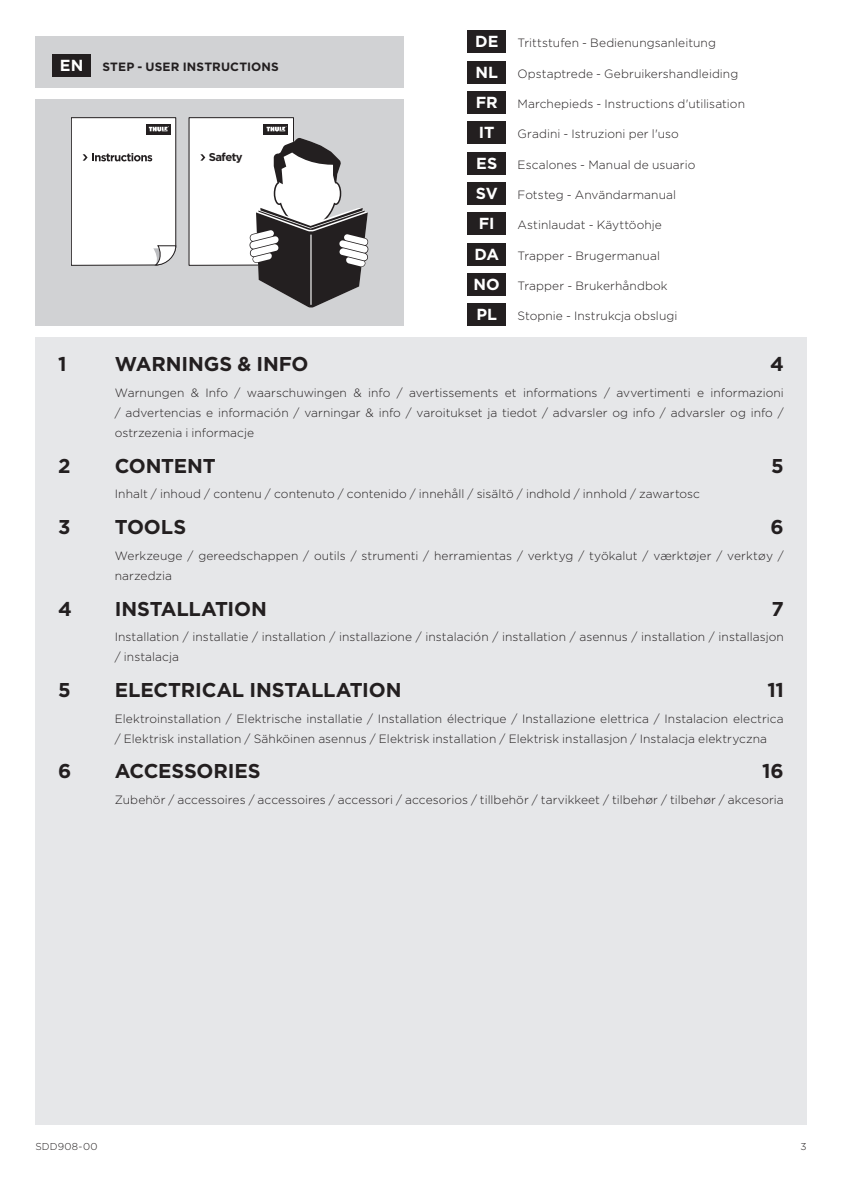
<style>
.page{position:relative;width:842px;height:1191px;background:#fff}
.page>*{position:absolute;margin:0;border:0;box-sizing:border-box;transform-origin:0 0}
.t1{font:700 20px "Thule";letter-spacing:-.01em;color:#231f20}
.taalblokje_TOC{font:700 16px "Thule";color:#fff}
.talen-TOC{font:300 12px/20px "Thule";letter-spacing:.005em;color:#231f20}
.t2{font:700 12px "Thule";letter-spacing:.01em;color:#231f20}
.t3{font:700 11.4px "Thule";letter-spacing:-.05em;color:#231f20}
.t4{font:300 10px "Thule";letter-spacing:.02em;color:#231f20}
</style>
<div class="page">
<div style="left:35px;top:337px;width:771px;height:787px;background:#e6e7e9"></div>
<div style="left:35px;top:99px;width:369px;height:227px;background:#d1d2d4"></div>
<svg style="left:71px;top:117px;width:105px;height:149px;background:#eee"></svg>
<svg style="left:188px;top:117px;width:180px;height:191px"></svg>
<div style="left:467px;top:30px;width:39px;height:23px;background:#231f20"></div>
<div style="left:467px;top:61px;width:39px;height:22px;background:#231f20"></div>
<div style="left:467px;top:91px;width:39px;height:23px;background:#231f20"></div>
<div style="left:467px;top:121px;width:39px;height:23px;background:#231f20"></div>
<div style="left:467px;top:152px;width:39px;height:22px;background:#231f20"></div>
<div style="left:467px;top:182px;width:39px;height:23px;background:#231f20"></div>
<div style="left:467px;top:212px;width:39px;height:23px;background:#231f20"></div>
<div style="left:467px;top:243px;width:39px;height:22px;background:#231f20"></div>
<div style="left:467px;top:273px;width:39px;height:23px;background:#231f20"></div>
<div style="left:467px;top:303px;width:39px;height:23px;background:#231f20"></div>
<div style="left:35px;top:37px;width:369px;height:51px;background:#d1d2d4"></div>
<div style="left:52px;top:54px;width:39px;height:22px;background:#231f20"></div>
<p class="taalblokje_TOC" style="left:60px;top:55px;width:25px">EN</p>
<p class="t2" style="left:103px;top:59px;width:178px">STEP - USER INSTRUCTIONS</p>
<p class="t3" style="left:209px;top:150px;width:35px">Safety</p>
<p class="taalblokje_TOC" style="left:475px;top:32px;width:25px">DE</p>
<p class="talen-TOC" style="left:518px;top:33px;width:200px">Trittstufen - Bedienungsanleitung</p>
<p class="taalblokje_TOC" style="left:475px;top:62px;width:24px">NL</p>
<p class="talen-TOC" style="left:518px;top:63px;width:222px">Opstaptrede - Gebruikershandleiding</p>
<p class="taalblokje_TOC" style="left:476px;top:93px;width:24px">FR</p>
<p class="talen-TOC" style="left:518px;top:93px;width:229px">Marchepieds - Instructions d'utilisation</p>
<p class="taalblokje_TOC" style="left:479px;top:123px;width:17px">IT</p>
<p class="talen-TOC" style="left:518px;top:124px;width:163px">Gradini - Istruzioni per l'uso</p>
<p class="taalblokje_TOC" style="left:476px;top:153px;width:23px">ES</p>
<p class="talen-TOC" style="left:518px;top:154px;width:179px">Escalones - Manual de usuario</p>
<p class="taalblokje_TOC" style="left:476px;top:184px;width:24px">SV</p>
<p class="talen-TOC" style="left:518px;top:184px;width:160px">Fotsteg - Användarmanual</p>
<p class="taalblokje_TOC" style="left:479px;top:214px;width:17px">FI</p>
<p class="talen-TOC" style="left:518px;top:215px;width:146px">Astinlaudat - Käyttöohje</p>
<p class="taalblokje_TOC" style="left:474px;top:244px;width:26px">DA</p>
<p class="talen-TOC" style="left:518px;top:245px;width:144px">Trapper - Brugermanual</p>
<p class="taalblokje_TOC" style="left:474px;top:275px;width:28px">NO</p>
<p class="talen-TOC" style="left:518px;top:275px;width:152px">Trapper - Brukerhåndbok</p>
<p class="taalblokje_TOC" style="left:476px;top:305px;width:22px">PL</p>
<p class="talen-TOC" style="left:518px;top:306px;width:161px">Stopnie - Instrukcja obslugi</p>
<p class="t1" style="left:58px;top:352px;width:10px">1</p>
<p class="t1" style="left:115px;top:352px;width:195px">WARNINGS &amp; INFO</p>
<p class="t1" style="left:770px;top:352px;width:15px">4</p>
<p class="talen-TOC" style="left:115px;top:382px;width:670px;text-align:justify">Warnungen &amp; Info / waarschuwingen &amp; info / avertissements et informations / avvertimenti e informazioni / advertencias e información / varningar &amp; info / varoitukset ja tiedot / advarsler og info / advarsler og info / ostrzezenia i informacje</p>
<p class="t1" style="left:58px;top:454px;width:14px">2</p>
<p class="t1" style="left:115px;top:454px;width:102px">CONTENT</p>
<p class="t1" style="left:771px;top:454px;width:14px">5</p>
<p class="talen-TOC" style="left:115px;top:484px;width:587px">Inhalt / inhoud / contenu / contenuto / contenido / innehåll / sisältö / indhold / innhold / zawartosc</p>
<p class="t1" style="left:58px;top:515px;width:14px">3</p>
<p class="t1" style="left:115px;top:515px;width:73px">TOOLS</p>
<p class="t1" style="left:771px;top:515px;width:15px">6</p>
<p class="talen-TOC" style="left:115px;top:545px;width:671px">Werkzeuge / gereedschappen / outils / strumenti / herramientas / verktyg / työkalut / værktøjer / verktøy / narzedzia</p>
<p class="t1" style="left:58px;top:596px;width:15px">4</p>
<p class="t1" style="left:115px;top:596px;width:153px">INSTALLATION</p>
<p class="t1" style="left:771px;top:596px;width:14px">7</p>
<p class="talen-TOC" style="left:115px;top:626px;width:670px">Installation / installatie / installation / installazione / instalación / installation / asennus / installation / installasjon / instalacja</p>
<p class="t1" style="left:58px;top:678px;width:14px">5</p>
<p class="t1" style="left:115px;top:678px;width:288px">ELECTRICAL INSTALLATION</p>
<p class="t1" style="left:767px;top:678px;width:18px">11</p>
<p class="talen-TOC" style="left:115px;top:708px;width:670px">Elektroinstallation / Elektrische installatie / Installation électrique / Installazione elettrica / Instalacion electrica / Elektrisk installation / Sähköinen asennus / Elektrisk installation / Elektrisk installasjon / Instalacja elektryczna</p>
<p class="t1" style="left:58px;top:759px;width:15px">6</p>
<p class="t1" style="left:115px;top:759px;width:147px">ACCESSORIES</p>
<p class="t1" style="left:762px;top:759px;width:23px">16</p>
<p class="talen-TOC" style="left:115px;top:789px;width:670px">Zubehör / accessoires / accessoires / accessori / accesorios / tillbehör / tarvikkeet / tilbehør / tilbehør / akcesoria</p>
<p class="t4" style="left:35px;top:1140px;width:64px">SDD908-00</p>
<p class="t4" style="left:800px;top:1140px;width:8px">3</p>
</div>
